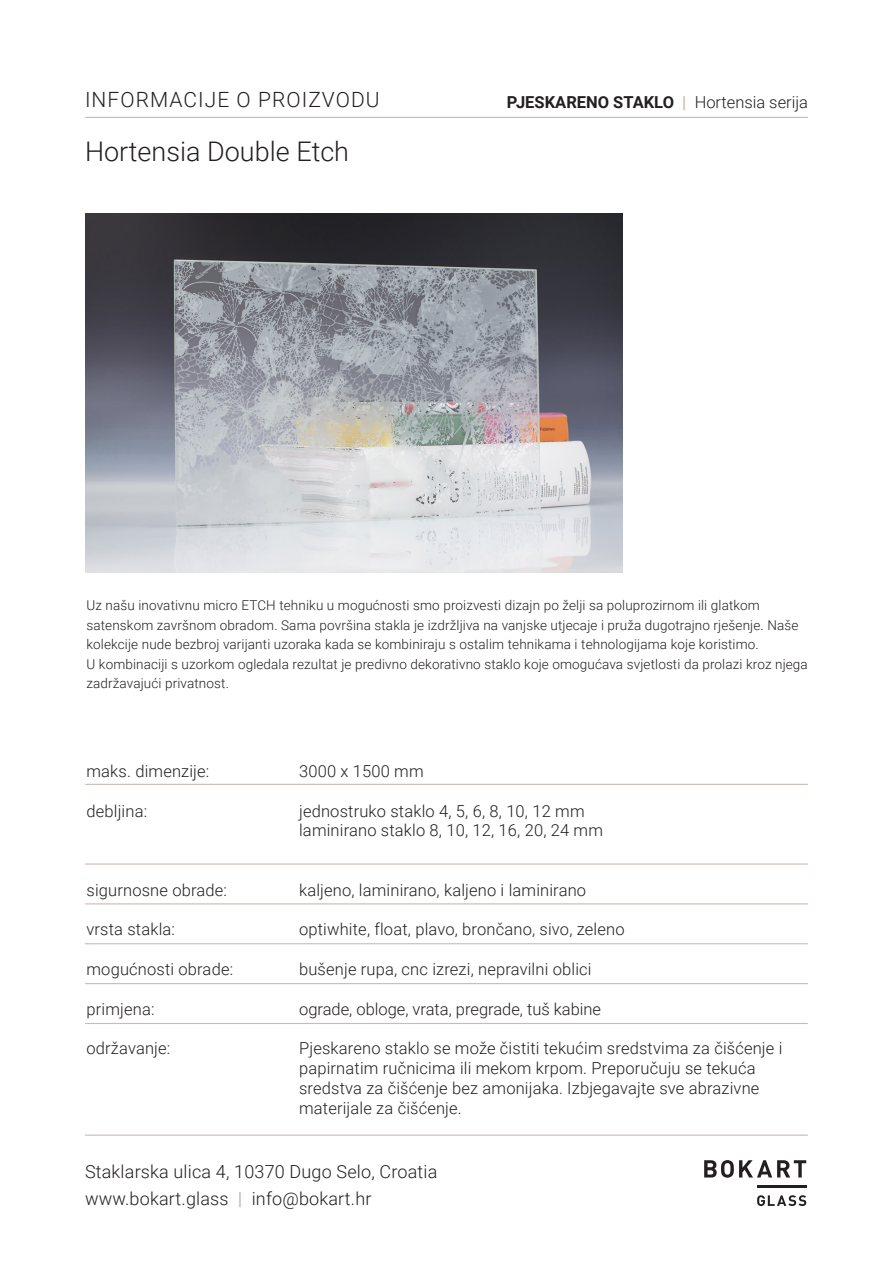
<style>
.page{position:relative;width:893px;height:1263px;background:#fff}
.page>*{position:absolute;margin:0;border:0;box-sizing:border-box;transform-origin:0 0}
.t1{font:300 27px "Roboto";color:#231f20}
.t2{font:300 21px "Roboto";letter-spacing:.05em;color:#231f20}
.t3{font:300 18px/27px "Roboto";letter-spacing:.01em;color:#231f20}
.t4{font:300 16.5px/19.8px "Roboto";letter-spacing:.01em;color:#231f20}
.t5{font:700 16.5px "Roboto";color:#231f20}
.t6{font:300 13.5px/19.5px "Roboto";letter-spacing:.01em;color:#231f20}
.s1{color:#ccb9b3}
.s2{font-weight:300}
.s3{font-weight:700;color:#ccb9b3}
</style>
<div class="page">
<img style="left:85px;top:213px;width:538px;height:359px">
<svg style="left:704px;top:1160px;width:102px;height:46px"></svg>
<hr style="left:757px;top:1185px;width:49px;height:2px;background:#231f20">
<hr style="left:85px;top:117px;width:723px;height:1px;background:#ccb9b3">
<hr style="left:85px;top:784px;width:723px;height:1px;background:#ccb9b3">
<hr style="left:85px;top:863px;width:723px;height:2px;background:#ccb9b3">
<hr style="left:85px;top:1023px;width:723px;height:1px;background:#ccb9b3">
<hr style="left:85px;top:903px;width:723px;height:1px;background:#ccb9b3">
<hr style="left:85px;top:943px;width:723px;height:1px;background:#ccb9b3">
<hr style="left:85px;top:983px;width:723px;height:1px;background:#ccb9b3">
<hr style="left:85px;top:1134px;width:723px;height:2px;background:#ccb9b3">
<p class="t2" style="left:85px;top:85px;width:296px">INFORMACIJE O PROIZVODU</p>
<h1 class="t1" style="left:85px;top:133px;width:266px">Hortensia Double Etch</h1>
<p class="t5" style="left:507px;top:90px;width:303px">PJESKARENO STAKLO <span class="s1">|</span> <span class="s2">Hortensia serija</span></p>
<p class="t6" style="left:87px;top:595px;width:723px">Uz našu inovativnu micro ETCH tehniku u mogućnosti smo proizvesti dizajn po želji sa poluprozirnom ili glatkom satenskom završnom obradom. Sama površina stakla je izdržljiva na vanjske utjecaje i pruža dugotrajno rješenje. Naše kolekcije nude bezbroj varijanti uzoraka kada se kombiniraju s ostalim tehnikama i tehnologijama koje koristimo.<br>U kombinaciji s uzorkom ogledala rezultat je predivno dekorativno staklo koje omogućava svjetlosti da prolazi kroz njega zadržavajući privatnost.</p>
<p class="t4" style="left:86px;top:760px;width:124px">maks. dimenzije:</p>
<p class="t4" style="left:299px;top:760px;width:126px">3000 x 1500 mm</p>
<p class="t4" style="left:86px;top:800px;width:62px">debljina:</p>
<p class="t4" style="left:299px;top:800px;width:305px">jednostruko staklo 4, 5, 6, 8, 10, 12 mm laminirano staklo 8, 10, 12, 16, 20, 24 mm</p>
<p class="t4" style="left:86px;top:879px;width:142px">sigurnosne obrade:</p>
<p class="t4" style="left:299px;top:879px;width:289px">kaljeno, laminirano, kaljeno i laminirano</p>
<p class="t4" style="left:86px;top:919px;width:90px">vrsta stakla:</p>
<p class="t4" style="left:299px;top:919px;width:327px">optiwhite, float, plavo, brončano, sivo, zeleno</p>
<p class="t4" style="left:86px;top:958px;width:148px">mogućnosti obrade:</p>
<p class="t4" style="left:299px;top:958px;width:294px">bušenje rupa, cnc izrezi, nepravilni oblici</p>
<p class="t4" style="left:86px;top:998px;width:69px">primjena:</p>
<p class="t4" style="left:299px;top:998px;width:304px">ograde, obloge, vrata, pregrade, tuš kabine</p>
<p class="t4" style="left:86px;top:1038px;width:85px">održavanje:</p>
<p class="t4" style="left:299px;top:1038px;width:485px">Pjeskareno staklo se može čistiti tekućim sredstvima za čišćenje i papirnatim ručnicima ili mekom krpom. Preporučuju se tekuća sredstva za čišćenje bez amonijaka. Izbjegavajte sve abrazivne materijale za čišćenje.</p>
<p class="t3" style="left:85px;top:1158px;width:354px">Staklarska ulica 4, 10370 Dugo Selo, Croatia www.bokart.glass <span class="s3">|</span> info@bokart.hr</p>
</div>
